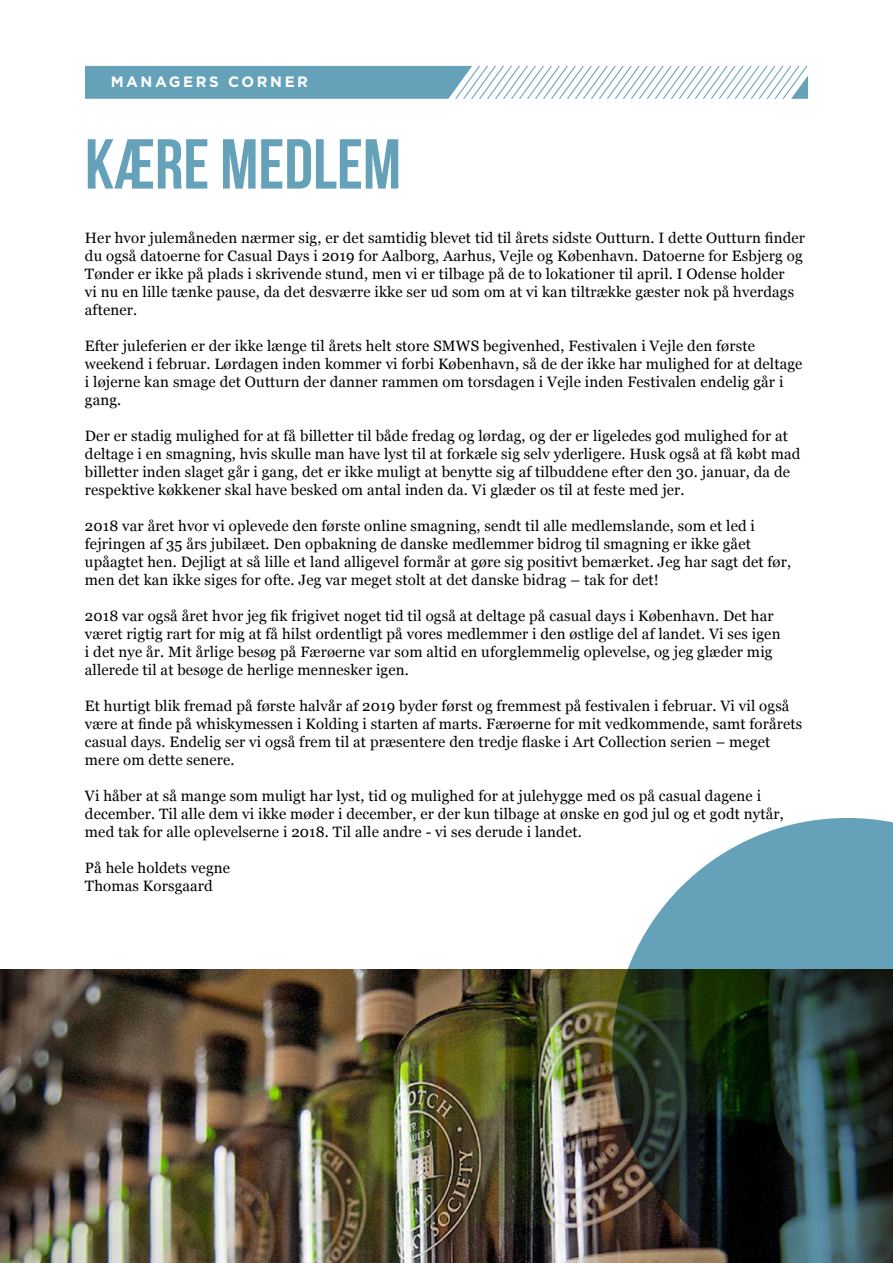
<style>
.page{position:relative;width:893px;height:1263px;background:#fff}
.page>*{position:absolute;margin:0;border:0;box-sizing:border-box;transform-origin:0 0}
.t1{font:700 70.5px "Bebas Neue";color:#65a1b9}
.t2{font:15px/18px "Georgia";letter-spacing:.01em;color:#000001}
.t3{font:700 15px "Gotham";letter-spacing:.17em;color:#fff}
</style>
<div class="page">
<svg style="left:85px;top:66px;width:723px;height:33px"></svg>
<img style="left:0;top:969px;width:612px;height:294px">
<svg style="left:612px;top:818px;width:281px;height:445px;background:#486061"></svg>
<p class="t3" style="left:111px;top:71px;width:199px">MANAGERS CORNER</p>
<p class="t1" style="left:85px;top:126px;width:318px">KÆRE MEDLEM</p>
<p class="t2" style="left:85px;top:228px;width:722px">Her hvor julemåneden nærmer sig, er det samtidig blevet tid til årets sidste Outturn. I dette Outturn finder du også datoerne for Casual Days i 2019 for Aalborg, Aarhus, Vejle og København. Datoerne for Esbjerg og Tønder er ikke på plads i skrivende stund, men vi er tilbage på de to lokationer til april. I Odense holder<br>vi nu en lille tænke pause, da det desværre ikke ser ud som om at vi kan tiltrække gæster nok på hverdags aftener.</p>
<p class="t2" style="left:85px;top:336px;width:719px">Efter juleferien er der ikke længe til årets helt store SMWS begivenhed, Festivalen i Vejle den første weekend i februar. Lørdagen inden kommer vi forbi København, så de der ikke har mulighed for at deltage i løjerne kan smage det Outturn der danner rammen om torsdagen i Vejle inden Festivalen endelig går i gang.</p>
<p class="t2" style="left:85px;top:426px;width:717px">Der er stadig mulighed for at få billetter til både fredag og lørdag, og der er ligeledes god mulighed for at deltage i en smagning, hvis skulle man have lyst til at forkæle sig selv yderligere. Husk også at få købt mad billetter inden slaget går i gang, det er ikke muligt at benytte sig af tilbuddene efter den 30. januar, da de respektive køkkener skal have besked om antal inden da. Vi glæder os til at feste med jer.</p>
<p class="t2" style="left:85px;top:516px;width:708px">2018 var året hvor vi oplevede den første online smagning, sendt til alle medlemslande, som et led i fejringen af 35 års jubilæet. Den opbakning de danske medlemmer bidrog til smagning er ikke gået upåagtet hen. Dejligt at så lille et land alligevel formår at gøre sig positivt bemærket. Jeg har sagt det før, men det kan ikke siges for ofte. Jeg var meget stolt at det danske bidrag – tak for det!</p>
<p class="t2" style="left:85px;top:606px;width:697px">2018 var også året hvor jeg fik frigivet noget tid til også at deltage på casual days i København. Det har været rigtig rart for mig at få hilst ordentligt på vores medlemmer i den østlige del af landet. Vi ses igen i det nye år. Mit årlige besøg på Færøerne var som altid en uforglemmelig oplevelse, og jeg glæder mig allerede til at besøge de herlige mennesker igen.</p>
<p class="t2" style="left:85px;top:696px;width:719px">Et hurtigt blik fremad på første halvår af 2019 byder først og fremmest på festivalen i februar. Vi vil også være at finde på whiskymessen i Kolding i starten af marts. Færøerne for mit vedkommende, samt forårets casual days. Endelig ser vi også frem til at præsentere den tredje flaske i Art Collection serien – meget mere om dette senere.</p>
<p class="t2" style="left:85px;top:786px;width:700px">Vi håber at så mange som muligt har lyst, tid og mulighed for at julehygge med os på casual dagene i december. Til alle dem vi ikke møder i december, er der kun tilbage at ønske en god jul og et godt nytår, med tak for alle oplevelserne i 2018. Til alle andre - vi ses derude i landet.</p>
<p class="t2" style="left:85px;top:858px;width:147px">På hele holdets vegne</p>
<p class="t2" style="left:85px;top:876px;width:129px">Thomas Korsgaard</p>
</div>
